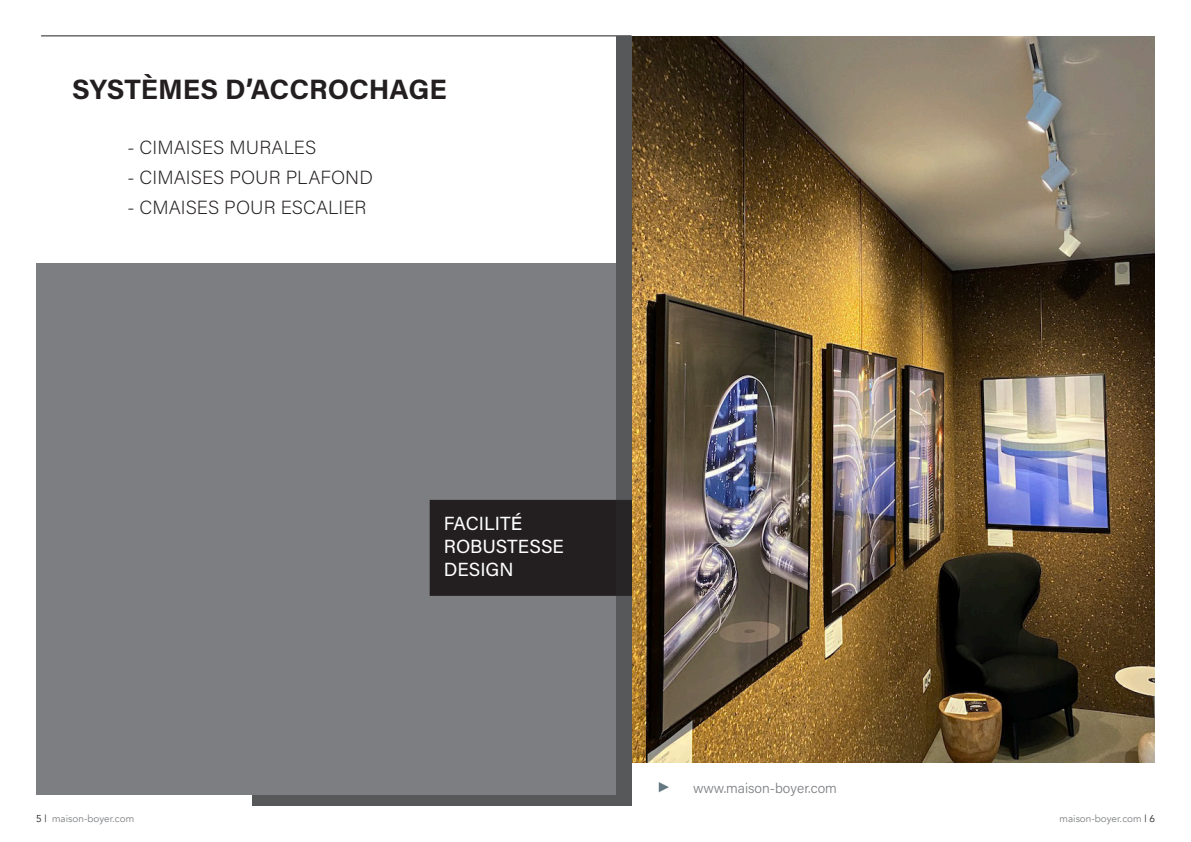
<style>
.page{position:relative;width:1191px;height:842px;background:#fff}
.page>*{position:absolute;margin:0;border:0;box-sizing:border-box;transform-origin:0 0}
.t1{font:28px "Acumin Variable Concept";letter-spacing:.03em;color:#231f20}
.t2{font:19px "Acumin Variable Concept";letter-spacing:.005em;color:#231f20}
.t3{font:19px "Acumin Variable Concept";letter-spacing:.015em;color:#fff}
.t4{font:14px "Acumin Variable Concept";letter-spacing:.01em;color:#7c7e81}
.t5{font:10px "Avenir";color:#7c7e81}
.s1{color:#231f20}
</style>
<div class="page">
<div style="left:36px;top:264px;width:595px;height:531px;background:#7c7e81"></div>
<div style="left:430px;top:500px;width:186px;height:95px;background:#231f20"></div>
<div style="left:430px;top:500px;width:187px;height:96px;border:1px solid #231f20"></div>
<img style="left:631px;top:36px;width:524px;height:727px">
<img style="left:658px;top:782px;width:11px;height:11px">
<hr style="left:41px;top:36px;width:590px;height:1px;background:#231f20">
<div style="left:616px;top:36px;width:15px;height:770px;background:#57585a"></div>
<div style="left:251px;top:795px;width:365px;height:11px;background:#57585a"></div>
<div style="left:616px;top:500px;width:16px;height:96px;background:#282526"></div>
<p class="t1" style="left:72px;top:70px;width:375px">SYSTÈMES D’ACCROCHAGE</p>
<p class="t2" style="left:128px;top:135px;width:190px">- CIMAISES MURALES</p>
<p class="t2" style="left:128px;top:165px;width:247px">- CIMAISES POUR PLAFOND</p>
<p class="t2" style="left:128px;top:195px;width:240px">- CMAISES POUR ESCALIER</p>
<p class="t3" style="left:444px;top:510px;width:80px">FACILITÉ</p>
<p class="t3" style="left:444px;top:533px;width:121px">ROBUSTESSE</p>
<p class="t3" style="left:444px;top:556px;width:71px">DESIGN</p>
<p class="t4" style="left:693px;top:778px;width:145px">www.maison-boyer.com</p>
<p class="t5" style="left:36px;top:813px;width:100px"><span class="s1">5 |</span> maison-boyer.com</p>
<p class="t5" style="left:1059px;top:813px;width:97px">maison-boyer.com <span class="s1">| 6</span></p>
</div>
